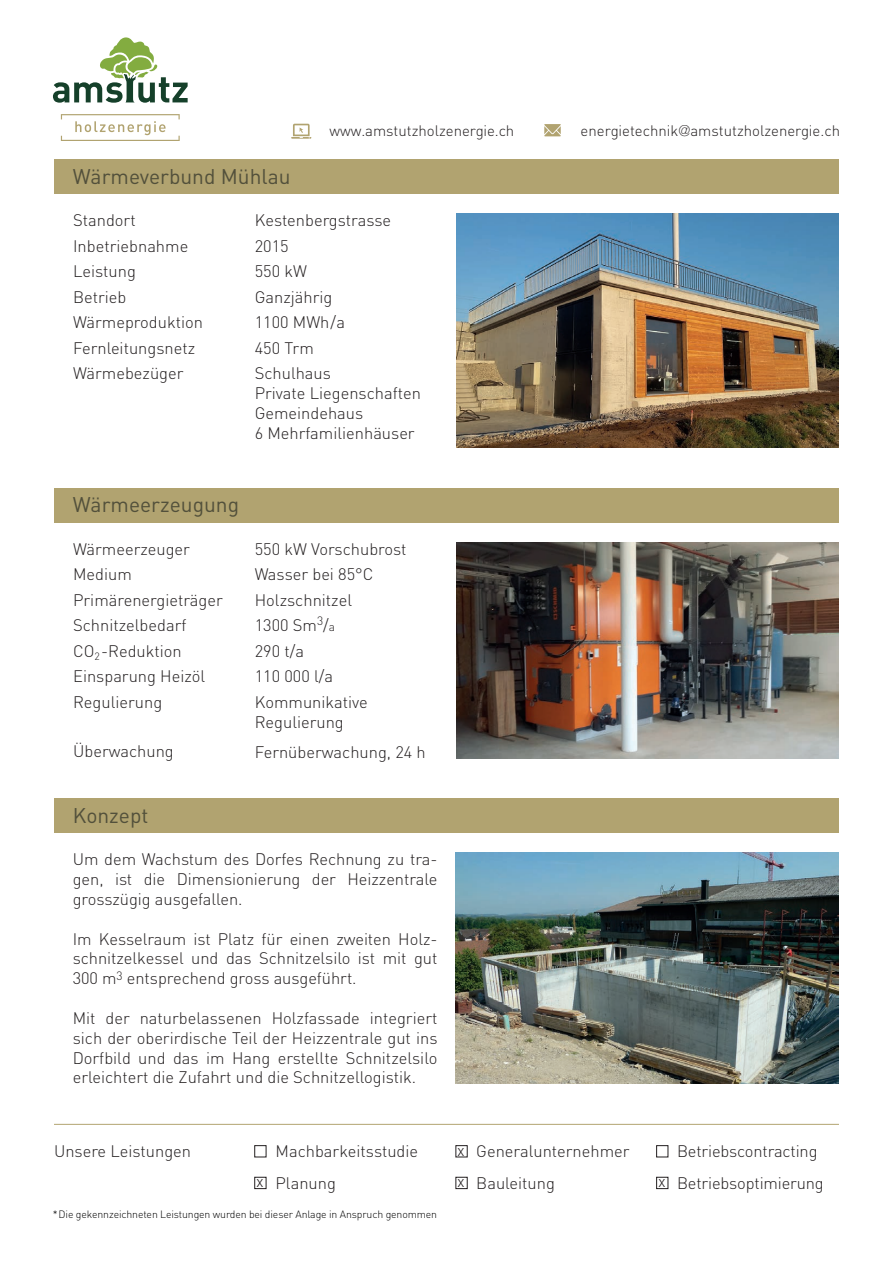
<style>
.page{position:relative;width:893px;height:1263px;background:#fff}
.page>*{position:absolute;margin:0;border:0;box-sizing:border-box;transform-origin:0 0}
.t1{font:21px "DIN";color:#52503b}
.t2{font:300 16.5px/25.5px "DIN Pro";color:#231f20}
.t3{font:300 15px "DIN Pro";color:#231f20}
.t4{font:300 10.5px "DIN Pro";letter-spacing:-.01em;color:#000001}
.s1{font-family:"Helvetica Neue";font-weight:100}
.s2{font-size:12px}
</style>
<div class="page">
<div style="left:54px;top:159px;width:785px;height:34px;background:#b1a370"></div>
<div style="left:54px;top:488px;width:785px;height:34px;background:#b1a370"></div>
<div style="left:54px;top:799px;width:785px;height:34px;background:#b1a370"></div>
<div style="left:254px;top:1145px;width:12px;height:12px;border:1px solid #231f20"></div>
<div style="left:455px;top:1145px;width:13px;height:12px;border:1px solid #231f20"></div>
<div style="left:656px;top:1145px;width:12px;height:12px;border:1px solid #231f20"></div>
<div style="left:254px;top:1177px;width:12px;height:12px;border:1px solid #231f20"></div>
<div style="left:455px;top:1177px;width:13px;height:12px;border:1px solid #231f20"></div>
<div style="left:656px;top:1177px;width:12px;height:12px;border:1px solid #231f20"></div>
<img style="left:455px;top:853px;width:383px;height:230px">
<img style="left:456px;top:542px;width:383px;height:216px">
<img style="left:456px;top:214px;width:383px;height:234px">
<hr style="left:54px;top:1124px;width:785px;height:1px;background:#b3a571">
<svg style="left:544px;top:124px;width:17px;height:12px"></svg>
<svg style="left:291px;top:124px;width:20px;height:15px"></svg>
<svg style="left:61px;top:114px;width:119px;height:27px"></svg>
<svg style="left:53px;top:37px;width:135px;height:66px"></svg>
<p class="t1" style="left:73px;top:163px;width:219px">Wärmeverbund Mühlau</p>
<p class="t3" style="left:329px;top:120px;width:186px">www.amstutzholzenergie.ch</p>
<p class="t3" style="left:581px;top:120px;width:261px">energietechnik<span class="s1">@</span>amstutzholzenergie.ch</p>
<p class="t2" style="left:73px;top:207px;width:131px">Standort<br>Inbetriebnahme<br>Leistung<br>Betrieb<br>Wärmeproduktion<br>Fernleitungsnetz<br>Wärmebezüger</p>
<p class="t2" style="left:255px;top:207px;width:138px">Kestenbergstrasse<br>2015<br>550 kW<br>Ganzjährig<br>1100 MWh/a<br>450 Trm<br>Schulhaus</p>
<p class="t2" style="left:255px;top:382px;width:168px;line-height:19.8px">Private Liegenschaften<br>Gemeindehaus<br>6 Mehrfamilienhäuser</p>
<p class="t1" style="left:73px;top:491px;width:168px">Wärmeerzeugung</p>
<p class="t2" style="left:73px;top:535px;width:151px">Wärmeerzeuger<br>Medium<br>Primärenergieträger<br>Schnitzelbedarf<br>CO<sub>2</sub>-Reduktion<br>Einsparung Heizöl<br>Regulierung</p>
<p class="t2" style="left:73px;top:738px;width:102px">Überwachung</p>
<p class="t2" style="left:255px;top:535px;width:153px">550 kW Vorschubrost<br>Wasser bei 85°C<br>Holzschnitzel<br>1300 Sm<sup>3</sup>/<span class="s2">a<br></span>290 t/a<br>110 000 l/a<br>Kommunikative</p>
<p class="t2" style="left:255px;top:706px;width:173px;line-height:30px">Regulierung<br>Fernüberwachung, 24 h</p>
<p class="t1" style="left:73px;top:802px;width:77px">Konzept</p>
<p class="t2" style="left:73px;top:849px;width:366px;line-height:19.8px;text-align:justify">Um dem Wachstum des Dorfes Rechnung zu tra&shy;gen, ist die Dimensionierung der Heizzentrale grosszügig ausgefallen.</p>
<p class="t2" style="left:73px;top:928px;width:366px;line-height:19.8px;text-align:justify">Im Kesselraum ist Platz für einen zweiten Holz&shy;schnitzelkessel und das Schnitzelsilo ist mit gut 300 m<sup>3</sup> entsprechend gross ausgeführt.</p>
<p class="t2" style="left:73px;top:1007px;width:366px;line-height:19.8px;text-align:justify">Mit der naturbelassenen Holzfassade integriert sich der oberirdische Teil der Heizzentrale gut ins Dorfbild und das im Hang erstellte Schnitzelsilo erleichtert die Zufahrt und die Schnitzellogistik.</p>
<p class="t2" style="left:54px;top:1138px;width:139px">Unsere Leistungen</p>
<p class="t2" style="left:256px;top:1168px;width:9px">x</p>
<p class="t2" style="left:276px;top:1135px;width:144px;line-height:31.5px">Machbarkeitsstudie<br>Planung</p>
<p class="t2" style="left:476px;top:1135px;width:155px;line-height:31.5px">Generalunternehmer<br>Bauleitung</p>
<p class="t2" style="left:677px;top:1135px;width:148px;line-height:31.5px">Betriebscontracting<br>Betriebsoptimierung</p>
<p class="t2" style="left:457px;top:1133px;width:9px;line-height:31.7px">x x</p>
<p class="t2" style="left:658px;top:1168px;width:9px">x</p>
<p class="t4" style="left:53px;top:1207px;width:386px">* Die gekennzeichneten Leistungen wurden bei dieser Anlage in Anspruch genommen</p>
</div>
